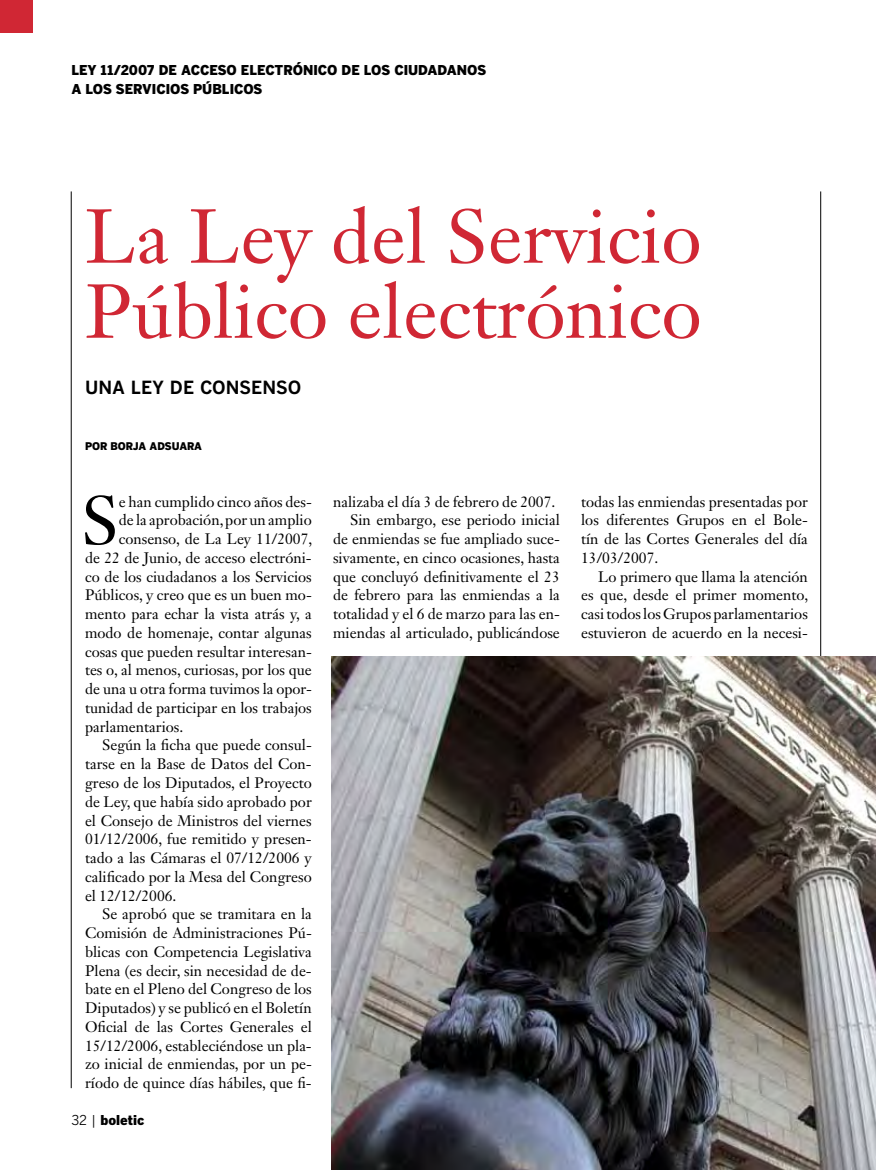
<style>
.page{position:relative;width:893px;height:1170px;background:#fff}
.page>*{position:absolute;margin:0;border:0;box-sizing:border-box;transform-origin:0 0}
.t1{font:75px/75px "Janson Text LT Std";color:#d02734}
.t2{font:67.65px "Janson Text LT Std";color:#000}
.t3{font:700 18px "Benton Gothic";color:#000}
.t4{font:15px/18.8px "Janson Text LT Std";color:#000;text-align:justify}
.t5{font:900 13.5px/19.5px "Benton Gothic";color:#000}
.t6{font:900 10.5px "Benton Gothic";color:#000}
.s1{font-weight:400}
</style>
<div class="page">
<hr style="left:71px;top:191px;width:1px;height:897px;background:#000">
<hr style="left:820px;top:191px;width:1px;height:897px;background:#000">
<div style="left:0;top:0;width:33px;height:33px;background:#d02734"></div>
<img style="left:332px;top:656px;width:544px;height:513px">
<p class="t5" style="left:71px;top:60px;width:416px">LEY 11/2007 DE ACCESO ELECTRÓNICO DE LOS CIUDADANOS<br>A LOS SERVICIOS PÚBLICOS</p>
<h1 class="t1" style="left:85px;top:198px;width:618px">La Ley del Servicio<br>Público electrónico</h1>
<p class="t3" style="left:85px;top:376px;width:14px">UNA</p>
<p class="t3" style="left:131px;top:376px;width:83px">LEY DE CONSENSO</p>
<p class="t6" style="left:85px;top:440px;width:9px">POR</p>
<p class="t6" style="left:111px;top:440px;width:48px">BORJA ADS</p>
<p class="t6" style="left:172px;top:440px;width:17px">UARA</p>
<h2 class="t2" style="left:81px;top:477px;width:39px">S</h2>
<p class="t4" style="left:119px;top:492px;width:195px">e han cumplido cinco años des-</p>
<p class="t4" style="left:119px;top:510px;width:195px">de la aprobación, por un amplio</p>
<p class="t4" style="left:119px;top:529px;width:195px">consenso, de La Ley 11/2007,</p>
<p class="t4" style="left:85px;top:548px;width:228px">de 22 de Junio, de acceso electróni-</p>
<p class="t4" style="left:85px;top:567px;width:228px">co de los ciudadanos a los Servicios</p>
<p class="t4" style="left:85px;top:585px;width:228px">Públicos, y creo que es un buen mo-</p>
<p class="t4" style="left:85px;top:604px;width:228px">mento para echar la vista atrás y, a</p>
<p class="t4" style="left:85px;top:623px;width:228px">modo de homenaje, contar algunas</p>
<p class="t4" style="left:85px;top:642px;width:228px">cosas que pueden resultar interesan-</p>
<p class="t4" style="left:85px;top:660px;width:228px">tes o, al menos, curiosas, por los que</p>
<p class="t4" style="left:85px;top:679px;width:228px">de una u otra forma tuvimos la opor-</p>
<p class="t4" style="left:85px;top:698px;width:228px">tunidad de participar en los trabajos</p>
<p class="t4" style="left:85px;top:717px;width:100px">parlamentarios.</p>
<p class="t4" style="left:102px;top:735px;width:211px">Según la ficha que puede consul-</p>
<p class="t4" style="left:85px;top:754px;width:228px">tarse en la Base de Datos del Con-</p>
<p class="t4" style="left:85px;top:773px;width:228px">greso de los Diputados, el Proyecto</p>
<p class="t4" style="left:85px;top:792px;width:228px">de Ley, que había sido aprobado por</p>
<p class="t4" style="left:85px;top:810px;width:228px">el Consejo de Ministros del viernes</p>
<p class="t4" style="left:85px;top:829px;width:228px">01/12/2006, fue remitido y presen-</p>
<p class="t4" style="left:85px;top:848px;width:228px">tado a las Cámaras el 07/12/2006 y</p>
<p class="t4" style="left:85px;top:867px;width:228px">calificado por la Mesa del Congreso</p>
<p class="t4" style="left:85px;top:885px;width:93px">el 12/12/2006.</p>
<p class="t4" style="left:102px;top:904px;width:211px">Se aprobó que se tramitara en la</p>
<p class="t4" style="left:85px;top:923px;width:228px">Comisión de Administraciones Pú-</p>
<p class="t4" style="left:85px;top:942px;width:228px">blicas con Competencia Legislativa</p>
<p class="t4" style="left:85px;top:960px;width:228px">Plena (es decir, sin necesidad de de-</p>
<p class="t4" style="left:85px;top:979px;width:228px">bate en el Pleno del Congreso de los</p>
<p class="t4" style="left:85px;top:998px;width:228px">Diputados) y se publicó en el Boletín</p>
<p class="t4" style="left:85px;top:1017px;width:228px">Oficial de las Cortes Generales el</p>
<p class="t4" style="left:85px;top:1035px;width:228px">15/12/2006, estableciéndose un pla-</p>
<p class="t4" style="left:85px;top:1054px;width:228px">zo inicial de enmiendas, por un pe-</p>
<p class="t4" style="left:85px;top:1073px;width:228px">ríodo de quince días hábiles, que fi-</p>
<p class="t5" style="left:71px;top:1110px;width:74px"><span class="s1">32 |</span> BOLETIC</p>
<p class="t4" style="left:333px;top:492px;width:228px;text-align:right">nalizaba el día 3 de febrero de 2007.<br>Sin embargo, ese periodo inicial de enmiendas se fue ampliado suce&shy;sivamente, en cinco ocasiones, hasta que concluyó definitivamente el 23 de febrero para las enmiendas a la totalidad y el 6 de marzo para las en&shy;miendas al articulado, publicándose</p>
<p class="t4" style="left:581px;top:492px;width:228px">todas las enmiendas presentadas por los diferentes Grupos en el Bole&shy;tín de las Cortes Generales del día 13/03/2007.</p>
<p class="t4" style="left:581px;top:567px;width:229px;text-indent:17px">Lo primero que llama la atención es que, desde el primer momento, casi todos los Grupos parlamentarios estuvieron de acuerdo en la necesi-</p>
</div>
